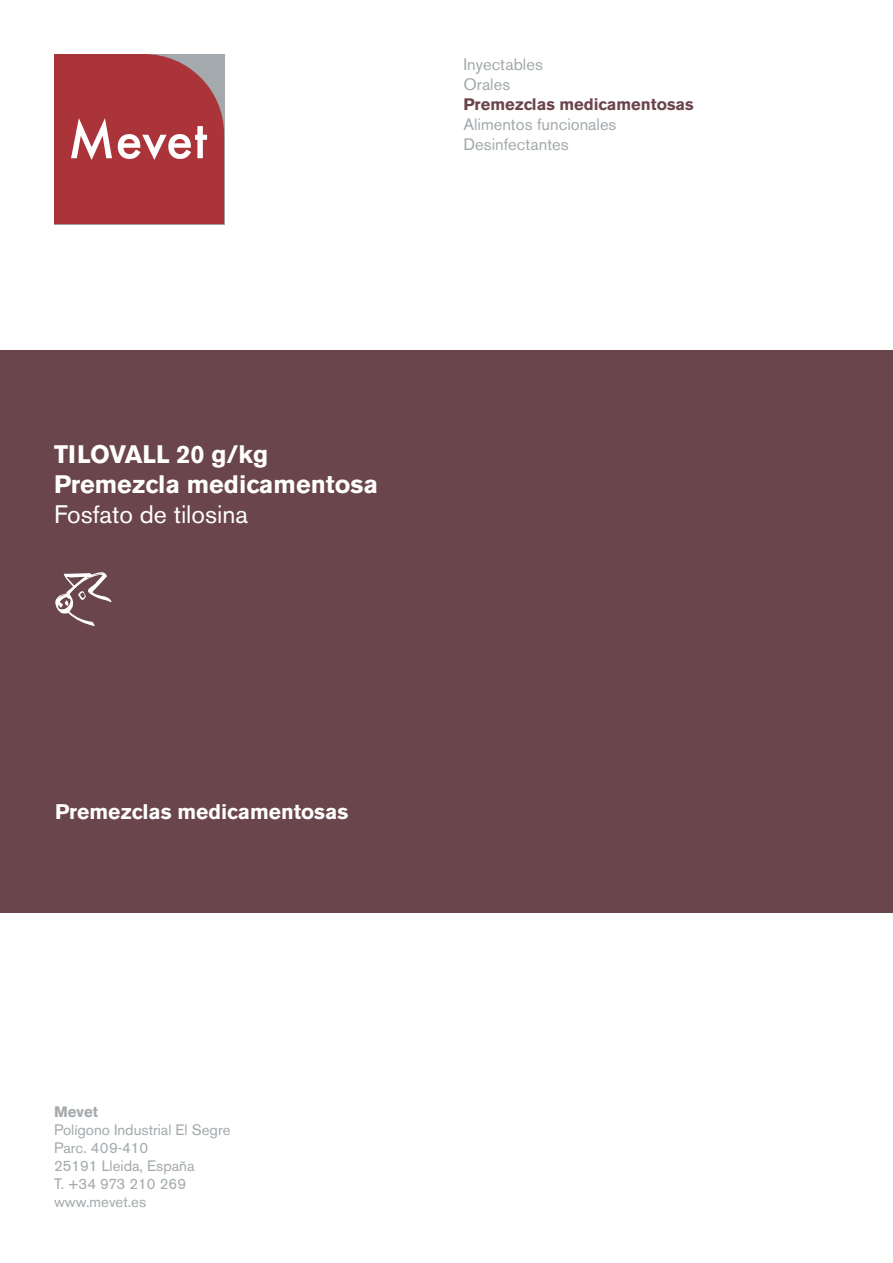
<style>
.page{position:relative;width:893px;height:1263px;background:#fff}
.page>*{position:absolute;margin:0;border:0;box-sizing:border-box;transform-origin:0 0}
.t1{font:700 25.05px/30.2px "Akzidenz Grotesk BE";color:#fff}
.t2{font:25.05px "Akzidenz Grotesk BE";color:#fff}
.t3{font:700 21px "Akzidenz Grotesk BE";color:#fff}
.t4{font:16.5px/19.8px "Akzidenz Grotesk BE";color:#a3a9ac}
.t5{font:700 16.5px "Akzidenz Grotesk BE";color:#6b454c}
.t6{font:15px/18px "Akzidenz Grotesk BE";color:#a3a9ac}
.t7{font:700 15px "Akzidenz Grotesk BE";color:#a3a9ac}
</style>
<div class="page">
<svg style="left:54px;top:54px;width:170px;height:170px;background:#ae464a"></svg>
<div style="left:0;top:350px;width:893px;height:563px;background:#6b454c"></div>
<svg style="left:55px;top:572px;width:57px;height:54px"></svg>
<p class="t4" style="left:463px;top:55px;width:81px">Inyectables<br>Orales</p>
<p class="t5" style="left:463px;top:95px;width:232px">Premezclas medicamentosas</p>
<p class="t4" style="left:463px;top:114px;width:154px">Alimentos funcionales<br>Desinfectantes</p>
<h1 class="t1" style="left:54px;top:439px;width:326px">TILOVALL 20 g/kg<br>Premezcla medicamentosa</h1>
<h1 class="t2" style="left:54px;top:499px;width:195px">Fosfato de tilosina</h1>
<h2 class="t3" style="left:55px;top:800px;width:295px">Premezclas medicamentosas</h2>
<p class="t7" style="left:54px;top:1103px;width:46px">Mevet</p>
<p class="t6" style="left:54px;top:1121px;width:178px">Polígono Industrial El Segre<br>Parc. 409-410<br>25191 Lleida, España<br>T. +34 973 210 269 www.mevet.es</p>
</div>
